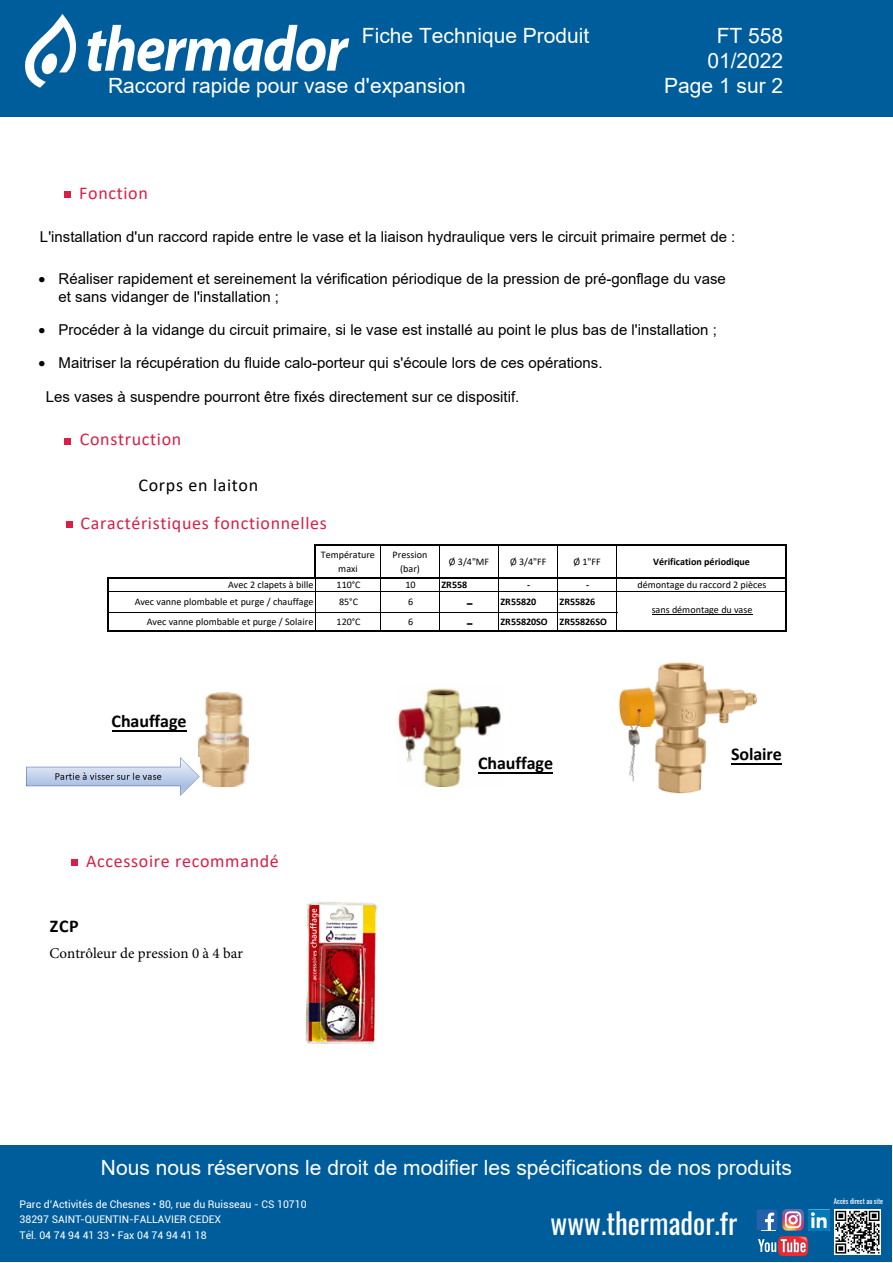
<style>
.page{position:relative;width:893px;height:1263px;background:#fff}
.page>*{position:absolute;margin:0;border:0;box-sizing:border-box;transform-origin:0 0}
.t1{font:28.5px "Oswald";color:#fff}
.t2{font:23.7px "Calibri";color:#000}
.t3{font:21px/25.2px "Arial";color:#fff;text-align:right}
.t4{font:18px "Calibri";letter-spacing:.035em;color:#d91e47}
.t5{font:700 18px "Calibri";letter-spacing:-.005em;color:#000}
.t6{font:18px "Calibri";letter-spacing:.035em;color:#000}
.t7{font:15px/18px "Arial";color:#000}
.t8{font:15px "Arial";color:#000}
.t9{font:15px "Minion Pro";color:#000}
.t10{font:10.5px/15.6px "Roboto";color:#fff}
.t11{font:10.05px/13.4px "Calibri";color:#000;text-align:center}
.t12{font:700 10.05px "Calibri";letter-spacing:-.005em;color:#000}
.t13{font:6.9px "Oswald";color:#fff}
.s1{font-style:inherit}
</style>
<div class="page">
<div style="left:0;top:0;width:893px;height:117px;background:#005d9c"></div>
<div style="left:0;top:1145px;width:892px;height:116px;background:#005d9c"></div>
<svg style="left:87px;top:25px;width:262px;height:46px"></svg>
<svg style="left:25px;top:14px;width:51px;height:74px"></svg>
<img style="left:808px;top:1209px;width:21px;height:21px">
<svg style="left:758px;top:1236px;width:50px;height:20px"></svg>
<img style="left:835px;top:1209px;width:45px;height:46px">
<svg style="left:757px;top:1209px;width:47px;height:21px"></svg>
<div style="left:65px;top:191px;width:6px;height:7px;background:#d91e47"></div>
<div style="left:66px;top:521px;width:6px;height:7px;background:#d91e47"></div>
<svg style="left:65px;top:438px;width:6px;height:6px"></svg>
<img style="left:398px;top:688px;width:106px;height:99px">
<img style="left:618px;top:662px;width:146px;height:132px">
<hr style="left:731px;top:763px;width:51px;height:1px;background:#000">
<hr style="left:478px;top:772px;width:75px;height:1px;background:#000">
<img style="left:198px;top:692px;width:51px;height:95px">
<hr style="left:652px;top:614px;width:100px;height:1px;background:#000">
<hr style="left:314px;top:544px;width:2px;height:34px;background:#000">
<hr style="left:380px;top:546px;width:1px;height:31px;background:#000">
<hr style="left:439px;top:546px;width:1px;height:31px;background:#000">
<hr style="left:498px;top:546px;width:1px;height:31px;background:#000">
<hr style="left:557px;top:546px;width:1px;height:31px;background:#000">
<hr style="left:616px;top:546px;width:1px;height:31px;background:#000">
<hr style="left:315px;top:578px;width:1px;height:52px;background:#000">
<hr style="left:380px;top:578px;width:1px;height:52px;background:#000">
<hr style="left:439px;top:578px;width:1px;height:52px;background:#000">
<hr style="left:498px;top:578px;width:1px;height:52px;background:#000">
<hr style="left:557px;top:578px;width:1px;height:52px;background:#000">
<hr style="left:616px;top:578px;width:1px;height:52px;background:#000">
<hr style="left:785px;top:546px;width:2px;height:86px;background:#000">
<hr style="left:107px;top:577px;width:2px;height:55px;background:#000">
<hr style="left:316px;top:544px;width:471px;height:2px;background:#000">
<hr style="left:109px;top:577px;width:678px;height:1px;background:#000">
<hr style="left:109px;top:590px;width:676px;height:1px;background:#000">
<hr style="left:109px;top:612px;width:508px;height:1px;background:#000">
<hr style="left:109px;top:630px;width:678px;height:2px;background:#000">
<hr style="left:112px;top:730px;width:75px;height:1px;background:#000">
<img style="left:26px;top:757px;width:173px;height:39px">
<img style="left:305px;top:902px;width:73px;height:142px">
<div style="left:72px;top:859px;width:6px;height:7px;background:#d91e47"></div>
<h3 class="t3" style="left:362px;top:22px;width:229px">Fiche Technique Produit</h3>
<h3 class="t3" style="left:664px;top:22px;width:121px">FT 558<br>01/2022<br>Page 1 sur 2</h3>
<h3 class="t3" style="left:108px;top:73px;width:359px">Raccord rapide pour vase d'expansion</h3>
<p class="t4" style="left:79px;top:181px;width:70px">Fonction</p>
<p class="t7" style="left:40px;top:227px;width:697px">L'installation d'un raccord rapide entre le vase et la liaison hydraulique vers le circuit primaire permet de :</p>
<p class="t7" style="left:59px;top:270px;width:669px;text-indent:-20px">• Réaliser rapidement et sereinement la vérification périodique de la pression de pré-gonflage du vase et sans vidanger de l'installation ;</p>
<p class="t7" style="left:39px;top:321px;width:680px">• Procéder à la vidange du circuit primaire, si le vase est installé au point le plus bas de l'installation ;</p>
<p class="t7" style="left:39px;top:354px;width:566px">• <span class="s1">Maitriser la récupération du</span> fluide calo-porteur qui s'écoule lors de ces opérations<span class="s1">.</span></p>
<p class="t8" style="left:46px;top:386px;width:475px">Les vases à suspendre pourront être fixés directement sur ce dispositif.</p>
<p class="t4" style="left:80px;top:426px;width:103px">Construction</p>
<p class="t6" style="left:139px;top:473px;width:121px">Corps en laiton</p>
<p class="t4" style="left:81px;top:511px;width:248px">Caractéristiques fonctionnelles</p>
<p class="t11" style="left:321px;top:548px;width:55px">Température maxi</p>
<p class="t11" style="left:393px;top:548px;width:36px">Pression (bar)</p>
<p class="t11" style="left:449px;top:555px;width:42px">Ø 3/4"MF</p>
<p class="t11" style="left:510px;top:555px;width:38px">Ø 3/4"FF</p>
<p class="t11" style="left:574px;top:555px;width:29px">Ø 1"FF</p>
<p class="t12" style="left:653px;top:554px;width:98px">Vérification périodique</p>
<p class="t11" style="left:228px;top:577px;width:87px">Avec 2 clapets à bille</p>
<p class="t11" style="left:337px;top:577px;width:25px">110°C</p>
<p class="t11" style="left:406px;top:577px;width:12px">10</p>
<p class="t12" style="left:441px;top:577px;width:27px">ZR558</p>
<p class="t12" style="left:527px;top:577px;width:5px">-</p>
<p class="t12" style="left:586px;top:577px;width:5px">-</p>
<p class="t11" style="left:637px;top:577px;width:131px">démontage du raccord 2 pièces</p>
<p class="t11" style="left:135px;top:595px;width:180px">Avec vanne plombable et purge / chauffage</p>
<p class="t11" style="left:339px;top:595px;width:20px">85°C</p>
<p class="t11" style="left:408px;top:595px;width:7px">6</p>
<h2 class="t2" style="left:466px;top:585px;width:9px">-</h2>
<p class="t12" style="left:500px;top:594px;width:37px">ZR55820</p>
<p class="t12" style="left:559px;top:594px;width:37px">ZR55826</p>
<p class="t11" style="left:147px;top:614px;width:168px">Avec vanne plombable et purge / Solaire</p>
<p class="t11" style="left:337px;top:614px;width:25px">120°C</p>
<p class="t11" style="left:408px;top:614px;width:7px">6</p>
<h2 class="t2" style="left:466px;top:605px;width:9px">-</h2>
<p class="t12" style="left:500px;top:614px;width:108px">ZR55820SO ZR55826SO</p>
<p class="t11" style="left:652px;top:603px;width:102px">sans démontage du vase</p>
<p class="t5" style="left:112px;top:708px;width:76px">Chauffage</p>
<p class="t4" style="left:86px;top:849px;width:194px">Accessoire recommandé</p>
<p class="t5" style="left:50px;top:913px;width:31px">ZCP</p>
<p class="t9" style="left:50px;top:943px;width:195px">Contrôleur de pression 0 à 4 bar</p>
<p class="t5" style="left:478px;top:750px;width:76px">Chauffage</p>
<p class="t5" style="left:731px;top:741px;width:52px">Solaire</p>
<h3 class="t3" style="left:101px;top:1155px;width:692px">Nous nous réservons le droit de modifier les spécifications de nos produits</h3>
<p class="t10" style="left:20px;top:1196px;width:289px">Parc d’Activités de Chesnes • 80, rue du Ruisseau - CS 10710<br>38297 SAINT-QUENTIN-FALLAVIER CEDEX<br>Tél. 04 74 94 41 33 • Fax 04 74 94 41 18</p>
<h1 class="t1" style="left:551px;top:1198px;width:188px">www.thermador.fr</h1>
<p class="t13" style="left:834px;top:1195px;width:51px">Accès direct au site</p>
</div>
